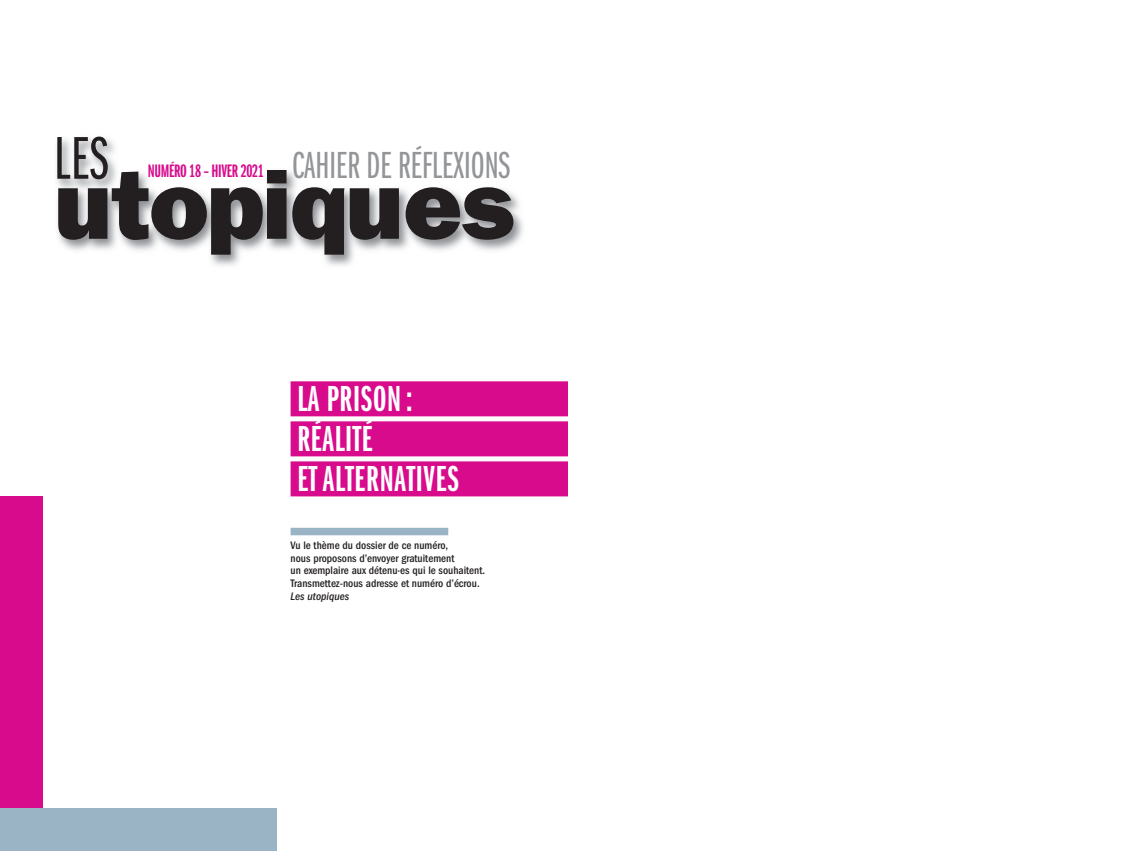
<style>
.page{position:relative;width:1134px;height:851px;background:#fff}
.page>*{position:absolute;margin:0;border:0;box-sizing:border-box;transform-origin:0 0}
.t1{font:800 98.75px "Franklin Gothic";letter-spacing:-.02em;color:#231f20}
.t2{font:62.5px "Franklin Gothic Book X Cmpr";color:#231f20}
.t3{font:37.5px/40px "Franklin Gothic Demi X Cmpr";letter-spacing:.02em;color:#fff}
.t4{font:18.75px "Franklin Gothic Demi X Cmpr";letter-spacing:-.02em;color:#d70b8c}
.t5{font:500 condensed 11.25px/12.5px "Franklin Gothic";color:#231f20}
.t6{font:italic 500 condensed 11.25px "Franklin Gothic";color:#231f20}
.s1{font-family:"Franklin Gothic Book X Cmpr";font-size:39.12px;color:#939598}
</style>
<div class="page">
<div style="left:0;top:496px;width:43px;height:354px;background:#d70b8c"></div>
<div style="left:0;top:808px;width:276px;height:42px;background:#9ab4c5"></div>
<img style="left:56px;top:138px;width:467px;height:128px">
<div style="left:291px;top:381px;width:276px;height:35px;background:#d70b8c"></div>
<div style="left:291px;top:421px;width:276px;height:35px;background:#d70b8c"></div>
<div style="left:291px;top:461px;width:276px;height:35px;background:#d70b8c"></div>
<div style="left:291px;top:527px;width:157px;height:8px;background:#9ab4c5"></div>
<h2 class="t2" style="left:54px;top:134px;width:56px">LES</h2>
<h3 class="t4" style="left:148px;top:164px;width:364px">NUMÉRO18–HIVER2021 <span class="s1">CAHIER DE RÉFLEXIONS</span></h3>
<h1 class="t1" style="left:54px;top:171px;width:461px">utopiques</h1>
<h3 class="t3" style="left:297px;top:382px;width:163px">LA PRISON:<br>RÉALITÉ<br>ETALTERNATIVES</h3>
<p class="t5" style="left:291px;top:540px;width:196px">Vu le thème du dossier de ce numéro,<br>nous proposons d’envoyer gratuitement<br>un exemplaire aux détenu·es qui le souhaitent.<br>Transmettez-nous adresse et numéro d’écrou.</p>
<p class="t6" style="left:291px;top:592px;width:60px">Les utopiques</p>
</div>
